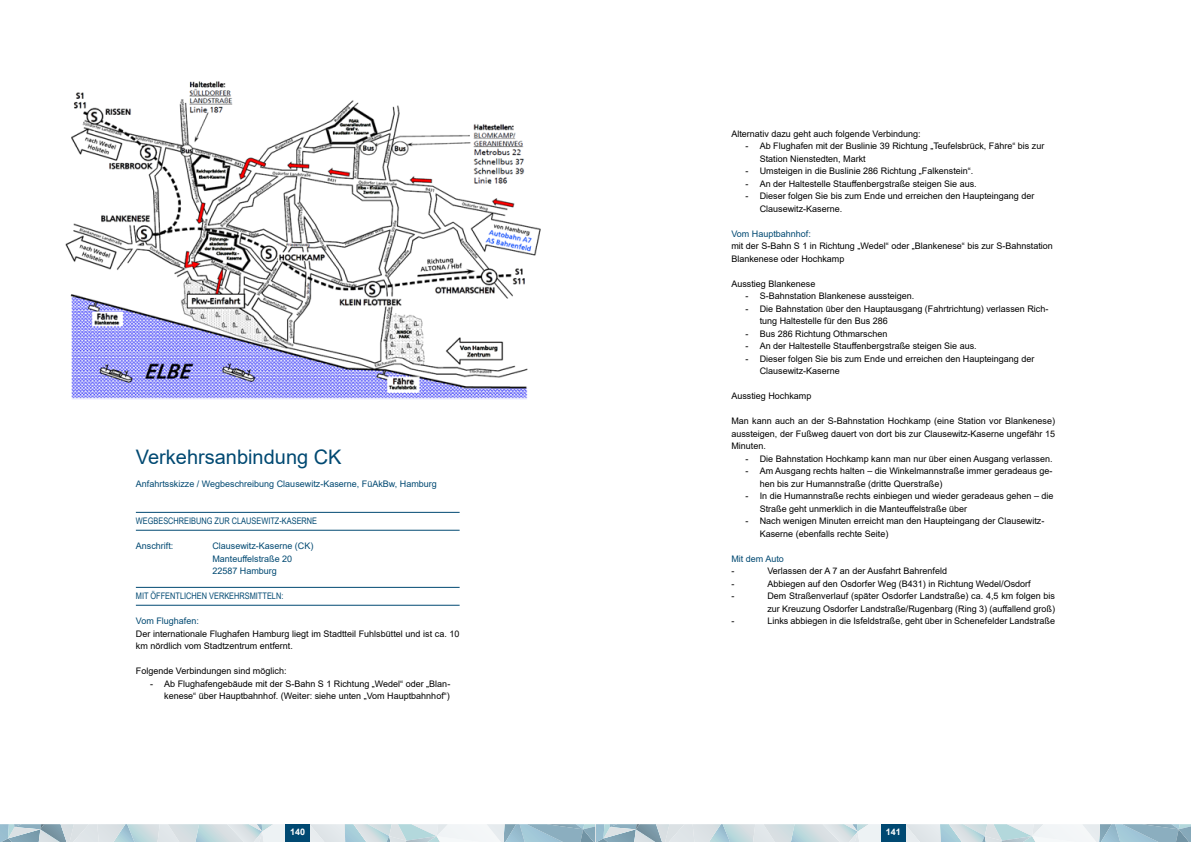
<style>
.page{position:relative;width:1191px;height:842px;background:#fff}
.page>*{position:absolute;margin:0;border:0;box-sizing:border-box;transform-origin:0 0}
.t1{font:20px "Arial";color:#004972}
.t2{font:9px/12.5px "Arial";color:#000}
.t3{font:9px/12.5px "Arial";color:#004972}
.t4{font:9px "Arial Narrow";color:#004972}
.t5{font:700 9px "Arial";color:#fff}
</style>
<div class="page">
<svg style="left:595px;top:824px;width:596px;height:18px;background:#bdd0d9"></svg>
<svg style="left:0;top:824px;width:595px;height:18px;background:#c5d6dd"></svg>
<div style="left:286px;top:824px;width:24px;height:18px;background:#004972"></div>
<hr style="left:136px;top:512px;width:323px;height:1px;background:#004972">
<hr style="left:136px;top:530px;width:323px;height:1px;background:#004972">
<hr style="left:136px;top:587px;width:323px;height:1px;background:#004972">
<hr style="left:136px;top:605px;width:323px;height:1px;background:#004972">
<img style="left:66px;top:81px;width:475px;height:319px">
<h1 class="t1" style="left:136px;top:443px;width:207px">Verkehrsanbindung CK</h1>
<p class="t3" style="left:136px;top:477px;width:302px">Anfahrtsskizze / Wegbeschreibung Clausewitz-Kaserne, FüAkBw, Hamburg</p>
<p class="t4" style="left:136px;top:515px;width:183px">WEGBESCHREIBUNG ZUR CLAUSEWITZ-KASERNE</p>
<p class="t3" style="left:136px;top:540px;width:39px">Anschrift:</p>
<p class="t3" style="left:212px;top:540px;width:103px">Clausewitz-Kaserne (CK)<br>Manteuffelstraße 20<br>22587 Hamburg</p>
<p class="t4" style="left:136px;top:590px;width:149px">MIT ÖFFENTLICHEN VERKEHRSMITTELN:</p>
<p class="t3" style="left:136px;top:615px;width:65px">Vom Flughafen:</p>
<p class="t2" style="left:136px;top:627px;width:325px">Der internationale Flughafen Hamburg liegt im Stadtteil Fuhlsbüttel und ist ca. 10 km nördlich vom Stadtzentrum entfernt.</p>
<p class="t2" style="left:136px;top:665px;width:152px">Folgende Verbindungen sind möglich:</p>
<p class="t2" style="left:150px;top:677px;width:302px;text-align:right">- Ab Flughafengebäude mit der S-Bahn S 1 Richtung „Wedel“ oder „Blan&shy;kenese“ über Hauptbahnhof. (Weiter: siehe unten „Vom Hauptbahnhof“)</p>
<p class="t2" style="left:731px;top:127px;width:191px">Alternativ dazu geht auch folgende Verbindung:</p>
<p class="t2" style="left:759px;top:140px;width:286px;text-indent:-14px">- Ab Flughafen mit der Buslinie 39 Richtung „Teufelsbrück, Fähre“ bis zur<br>Station Nienstedten, Markt</p>
<p class="t2" style="left:745px;top:165px;width:229px">- Umsteigen in die Buslinie 286 Richtung „Falkenstein“.</p>
<p class="t2" style="left:745px;top:177px;width:233px">- An der Haltestelle Stauffenbergstraße steigen Sie aus.</p>
<p class="t2" style="left:759px;top:190px;width:276px;text-indent:-14px">- Dieser folgen Sie bis zum Ende und erreichen den Haupteingang der<br>Clausewitz-Kaserne.</p>
<p class="t3" style="left:731px;top:227px;width:81px">Vom Hauptbahnhof:</p>
<p class="t2" style="left:731px;top:240px;width:323px">mit der S-Bahn S 1 in Richtung „Wedel“ oder „Blankenese“ bis zur S-Bahnstation<br>Blankenese oder Hochkamp</p>
<p class="t2" style="left:731px;top:277px;width:86px">Ausstieg Blankenese</p>
<p class="t2" style="left:745px;top:290px;width:170px">- S-Bahnstation Blankenese aussteigen.</p>
<p class="t2" style="left:759px;top:302px;width:290px;text-indent:-14px">- Die Bahnstation über den Hauptausgang (Fahrtrichtung) verlassen Rich&shy;tung Haltestelle für den Bus 286</p>
<p class="t2" style="left:745px;top:327px;width:143px">- Bus 286 Richtung Othmarschen</p>
<p class="t2" style="left:745px;top:340px;width:233px">- An der Haltestelle Stauffenbergstraße steigen Sie aus.</p>
<p class="t2" style="left:759px;top:352px;width:276px;text-indent:-14px">- Dieser folgen Sie bis zum Ende und erreichen den Haupteingang der<br>Clausewitz-Kaserne</p>
<p class="t2" style="left:731px;top:390px;width:82px">Ausstieg Hochkamp</p>
<p class="t2" style="left:731px;top:415px;width:325px;text-align:justify">Man kann auch an der S-Bahnstation Hochkamp (eine Station vor Blankenese) aussteigen, der Fußweg dauert von dort bis zur Clausewitz-Kaserne ungefähr 15<br>Minuten.</p>
<p class="t2" style="left:745px;top:452px;width:308px">- Die Bahnstation Hochkamp kann man nur über einen Ausgang verlassen.</p>
<p class="t2" style="left:759px;top:465px;width:294px;text-indent:-14px">- Am Ausgang rechts halten – die Winkelmannstraße immer geradeaus ge&shy;hen bis zur Humannstraße (dritte Querstraße)</p>
<p class="t2" style="left:759px;top:490px;width:295px;text-indent:-14px">- In die Humannstraße rechts einbiegen und wieder geradeaus gehen – die<br>Straße geht unmerklich in die Manteuffelstraße über</p>
<p class="t2" style="left:759px;top:515px;width:286px;text-indent:-14px">- Nach wenigen Minuten erreicht man den Haupteingang der Clausewitz-<br>Kaserne (ebenfalls rechte Seite)</p>
<p class="t3" style="left:731px;top:552px;width:54px">Mit dem Auto</p>
<p class="t2" style="left:731px;top:565px;width:4px">-</p>
<p class="t2" style="left:767px;top:565px;width:181px">Verlassen der A 7 an der Ausfahrt Bahrenfeld</p>
<p class="t2" style="left:731px;top:577px;width:4px">-</p>
<p class="t2" style="left:767px;top:577px;width:265px">Abbiegen auf den Osdorfer Weg (B431) in Richtung Wedel/Osdorf</p>
<p class="t2" style="left:731px;top:590px;width:4px">-</p>
<p class="t2" style="left:767px;top:590px;width:289px">Dem Straßenverlauf (später Osdorfer Landstraße) ca. 4,5 km folgen bis zur Kreuzung Osdorfer Landstraße/Rugenbarg (Ring 3) (auffallend groß)</p>
<p class="t2" style="left:731px;top:615px;width:4px">-</p>
<p class="t2" style="left:767px;top:615px;width:289px">Links abbiegen in die Isfeldstraße, geht über in Schenefelder Landstraße</p>
<p class="t5" style="left:290px;top:825px;width:17px">140</p>
<p class="t5" style="left:885px;top:825px;width:17px">141</p>
</div>
